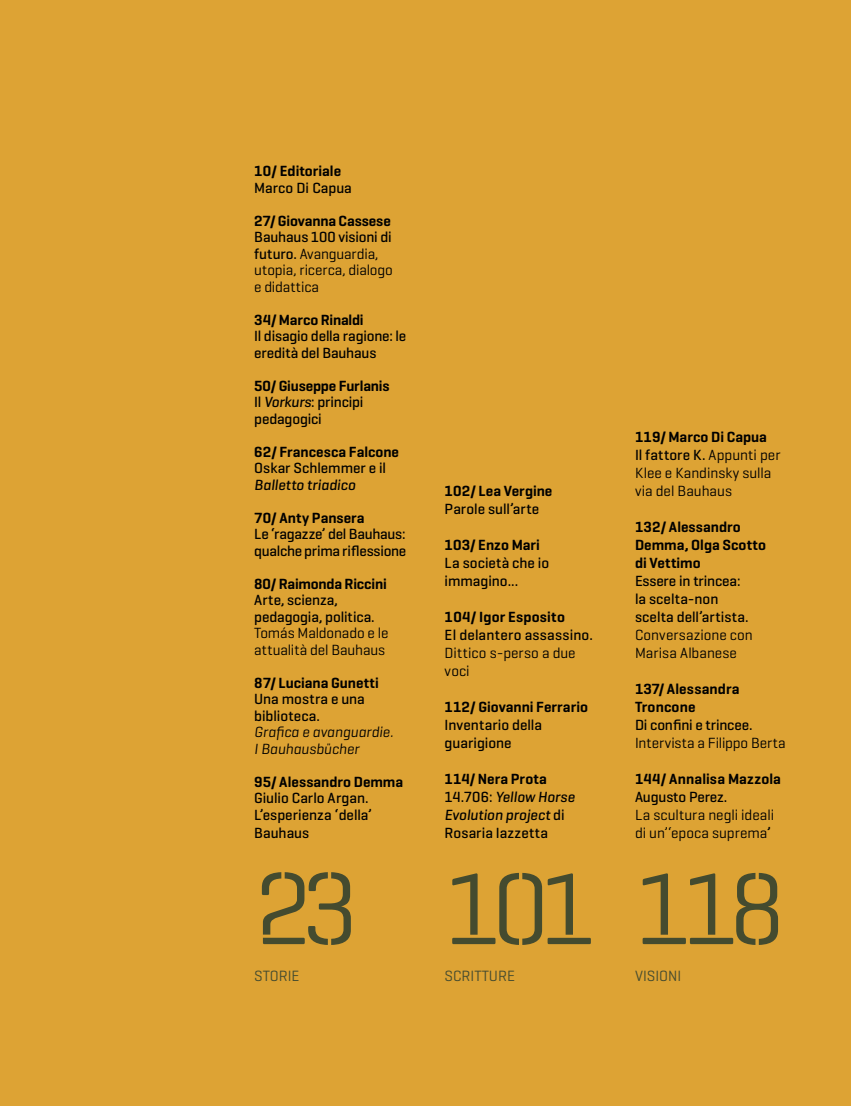
<style>
.page{position:relative;width:851px;height:1106px;background:#fff}
.page>*{position:absolute;margin:0;border:0;box-sizing:border-box;transform-origin:0 0}
.t1{font:104.55px "Geogrotesque Stencil B";color:#444b2f}
.t2{font:103.5px "Geogrotesque Stencil B";letter-spacing:-.085em;color:#444b2f}
.t3{font:15.15px "Geogrotesque";color:#444b2f}
.t4{font:500 15px/16.5px "Geogrotesque";letter-spacing:-.005em;color:#000}
.t5{font:15px/18px "Geogrotesque";letter-spacing:-.005em;color:#000}
.t6{font:600 15px/18px "Geogrotesque";color:#000}
.t7{font:italic 500 15px/18px "Geogrotesque";color:#000}
.t8{font:italic 15px/16.5px "Geogrotesque";color:#000}
.t9{font:500 15px "Geogrotesque";letter-spacing:.015em;color:#000}
.s1{font-weight:500}
.s2{font-weight:600}
.s3{font-style:italic}
.s4{font-weight:600;font-style:normal}
.s5{font-style:normal}
</style>
<div class="page">
<div style="left:0;top:0;width:850px;height:1106px;background:#dda334"></div>
<p class="t6" style="left:254px;top:162px;width:88px">10/ Editoriale</p>
<p class="t4" style="left:254px;top:179px;width:99px">Marco Di Capua</p>
<p class="t6" style="left:254px;top:211px;width:138px">27/ Giovanna Cassese</p>
<p class="t5" style="left:254px;top:228px;width:140px;line-height:16.5px"><span class="s1">Bauhaus 100 visioni di futuro.</span> Avanguardia, utopia, ricerca, dialogo e didattica</p>
<p class="t6" style="left:254px;top:310px;width:111px">34/ Marco Rinaldi</p>
<p class="t4" style="left:254px;top:327px;width:154px">Il disagio della ragione: le eredità del Bauhaus</p>
<p class="t4" style="left:254px;top:377px;width:137px"><span class="s2">50/ Giuseppe Furlanis<br></span>Il <span class="s3">Vorkurs</span>: principi pedagogici</p>
<p class="t6" style="left:254px;top:442px;width:146px">62/ Francesca Falcone</p>
<p class="t4" style="left:254px;top:459px;width:133px">Oskar Schlemmer e il</p>
<p class="t7" style="left:254px;top:475px;width:103px">Balletto triadico</p>
<p class="t6" style="left:254px;top:508px;width:112px">70/ Anty Pansera</p>
<p class="t4" style="left:254px;top:525px;width:153px">Le ‘ragazze’ del Bauhaus: qualche prima riflessione</p>
<p class="t6" style="left:254px;top:574px;width:134px">80/ Raimonda Riccini</p>
<p class="t4" style="left:254px;top:591px;width:122px">Arte, scienza, pedagogia, politica.</p>
<p class="t5" style="left:254px;top:624px;width:136px;line-height:16.5px">Tomás Maldonado e le attualità del Bauhaus</p>
<p class="t6" style="left:254px;top:673px;width:126px">87/ Luciana Gunetti</p>
<p class="t4" style="left:254px;top:690px;width:112px">Una mostra e una biblioteca.</p>
<p class="t8" style="left:254px;top:723px;width:141px">Grafica e avanguardie.<br>I Bauhausbücher</p>
<p class="t6" style="left:254px;top:772px;width:150px">95/ Alessandro Demma</p>
<p class="t4" style="left:254px;top:789px;width:119px">Giulio Carlo Argan.<br>L’esperienza ‘della’</p>
<p class="t4" style="left:254px;top:824px;width:57px">Bauhaus</p>
<h1 class="t1" style="left:254px;top:843px;width:106px">23</h1>
<p class="t3" style="left:254px;top:965px;width:47px">STORIE</p>
<p class="t5" style="left:635px;top:427px;width:147px"><span class="s2">119/ Marco Di Capua<br></span><span class="s1">Il fattore K.</span> Appunti per<br>Klee e Kandinsky sulla via del Bauhaus</p>
<p class="t6" style="left:635px;top:517px;width:133px">132/ Alessandro<br>Demma, Olga Scotto di Vettimo</p>
<p class="t4" style="left:635px;top:571px;width:115px;line-height:18px">Essere in trincea: la scelta-non scelta dell’artista.</p>
<p class="t5" style="left:635px;top:625px;width:119px">Conversazione con<br>Marisa Albanese</p>
<p class="t6" style="left:635px;top:679px;width:106px">137/ Alessandra<br>Troncone</p>
<p class="t4" style="left:635px;top:716px;width:119px">Di confini e trincee.</p>
<p class="t5" style="left:635px;top:733px;width:152px">Intervista a Filippo Berta</p>
<p class="t6" style="left:635px;top:769px;width:147px">144/ Annalisa Mazzola</p>
<p class="t4" style="left:635px;top:788px;width:94px">Augusto Perez.</p>
<p class="t5" style="left:635px;top:805px;width:140px">La scultura negli ideali di un’‘epoca suprema<span class="s1">’</span></p>
<p class="t6" style="left:444px;top:481px;width:109px">102/ Lea Vergine</p>
<p class="t4" style="left:444px;top:500px;width:96px">Parole sull’arte</p>
<p class="t6" style="left:444px;top:535px;width:97px">103/ Enzo Mari</p>
<p class="t4" style="left:444px;top:553px;width:106px;line-height:18px">La società che io immagino...</p>
<p class="t6" style="left:444px;top:607px;width:122px">104/ Igor Esposito</p>
<p class="t9" style="left:444px;top:625px;width:150px">El delantero assassino.</p>
<p class="t5" style="left:444px;top:643px;width:132px">Dittico s-perso a due voci</p>
<p class="t6" style="left:444px;top:697px;width:145px">112/ Giovanni Ferrario</p>
<p class="t4" style="left:444px;top:715px;width:99px;line-height:18px">Inventario della guarigione</p>
<p class="t7" style="left:444px;top:769px;width:132px"><span class="s4">114/ Nera Prota<br></span><span class="s5">14.706:</span> Yellow Horse<br>Evolution project <span class="s5">di<br>Rosaria Iazzetta</span></p>
<h2 class="t2" style="left:444px;top:844px;width:342px">101 118</h2>
<p class="t3" style="left:444px;top:965px;width:72px">SCRITTURE</p>
<p class="t3" style="left:635px;top:965px;width:48px">VISIONI</p>
</div>
